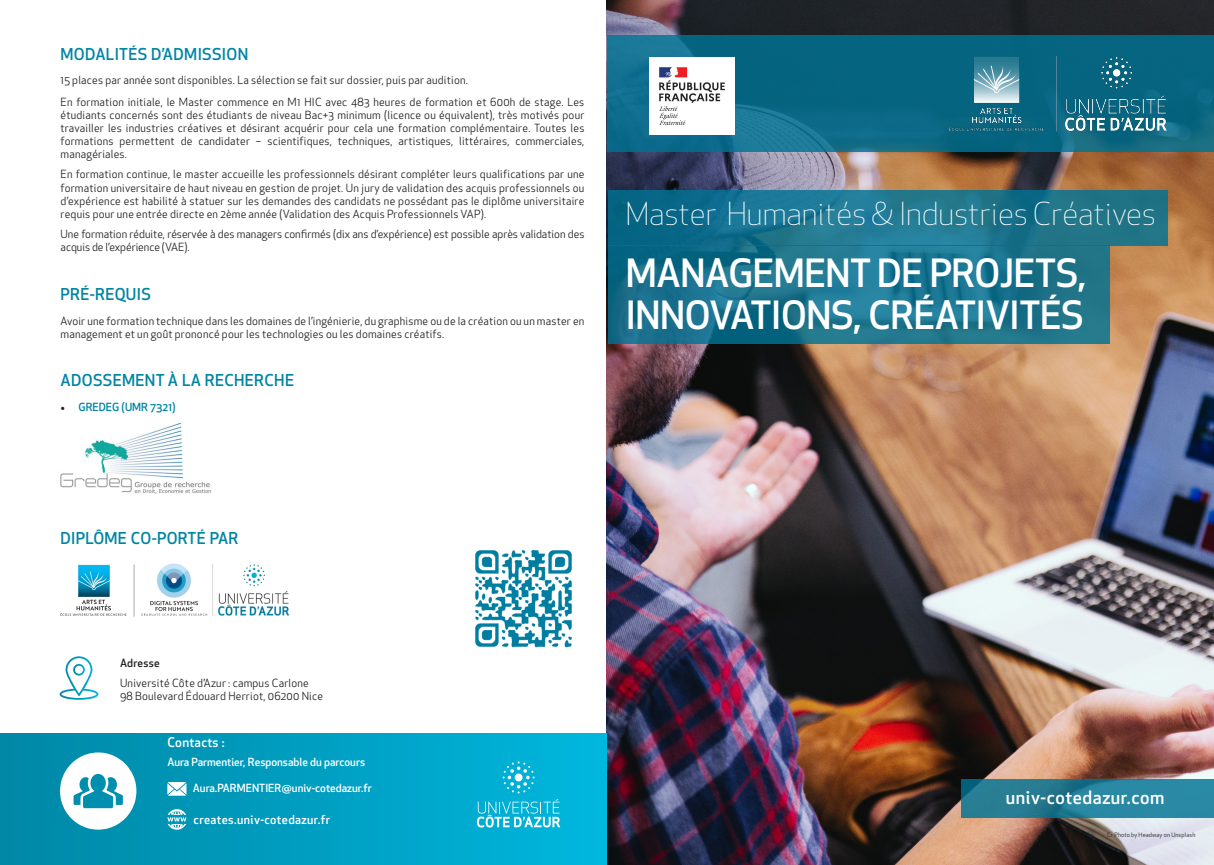
<style>
.page{position:relative;width:1214px;height:865px;background:#fff}
.page>*{position:absolute;margin:0;border:0;box-sizing:border-box;transform-origin:0 0}
.t1{font:500 38px/41.3px "Apex New";letter-spacing:-.01em;color:#fff}
.t2{font:300 31px "Apex New";color:#fff}
.t3{font:500 18px "Apex New";letter-spacing:.03em;color:#fff}
.t4{font:500 16px "Apex New";letter-spacing:.02em;color:#0085a3}
.t5{font:500 13px "Apex New";letter-spacing:.02em;color:#fff}
.t6{font:500 12px "Apex New";letter-spacing:.03em;color:#fff}
.t7{font:11px/13.2px "Apex New";letter-spacing:.02em;color:#231f20;text-align:justify}
.t8{font:11px/13.2px "Apex New";color:#231f20}
.t9{font:500 11px "Apex New";color:#fff}
.t10{font:500 11px "Apex New";color:#0085a3}
.t11{font:500 11px "Apex New";letter-spacing:.02em;color:#231f20}
.t12{font:6px "Apex New";letter-spacing:.02em;color:#231f20}
.s1{font-family:"Minion Pro";font-weight:400;font-size:12px;color:#231f20}
</style>
<div class="page">
<img style="left:606px;top:0;width:607px;height:865px">
<div style="left:0;top:733px;width:606px;height:132px;background:linear-gradient(to right,#0187a5,#00b6dd)"></div>
<svg style="left:60px;top:752px;width:76px;height:77px"></svg>
<svg style="left:60px;top:656px;width:38px;height:43px"></svg>
<svg style="left:167px;top:782px;width:19px;height:13px"></svg>
<svg style="left:167px;top:809px;width:19px;height:20px"></svg>
<img style="left:60px;top:421px;width:152px;height:73px">
<img style="left:141px;top:563px;width:149px;height:53px">
<img style="left:60px;top:564px;width:75px;height:53px">
<div style="left:140px;top:564px;width:11px;height:10px;background:#fff"></div>
<svg style="left:961px;top:778px;width:252px;height:39px;background:#298199"></svg>
<svg style="left:608px;top:35px;width:605px;height:117px;background:#0b6985"></svg>
<svg style="left:608px;top:190px;width:559px;height:55px;background:#1a738d"></svg>
<svg style="left:608px;top:245px;width:501px;height:98px;background:#1a738d"></svg>
<img style="left:946px;top:51px;width:221px;height:85px">
<img style="left:649px;top:58px;width:85px;height:77px">
<svg style="left:502px;top:761px;width:32px;height:32px"></svg>
<svg style="left:477px;top:799px;width:83px;height:28px;background:#40c3df"></svg>
<img style="left:475px;top:549px;width:97px;height:99px">
<p class="t4" style="left:61px;top:43px;width:189px">MODALITÉS D’ADMISSION</p>
<p class="t7" style="left:61px;top:74px;width:409px">15 places par année sont disponibles. La sélection se fait sur dossier, puis par audition.</p>
<p class="t7" style="left:61px;top:96px;width:525px">En formation initiale, le Master commence en M1 HIC avec 483 heures de formation et 600h de stage. Les étudiants concernés sont des étudiants de niveau Bac+3 minimum (licence ou équivalent), très motivés pour travailler les industries créatives et désirant acquérir pour cela une formation complémentaire. Toutes les formations permettent de candidater – scientifiques, techniques, artistiques, littéraires, commerciales, managériales.</p>
<p class="t7" style="left:61px;top:168px;width:525px">En formation continue, le master accueille les professionnels désirant compléter leurs qualifications par une formation universitaire de haut niveau en gestion de projet. Un jury de validation des acquis professionnels ou d’expérience est habilité à statuer sur les demandes des candidats ne possédant pas le diplôme universitaire requis pour une entrée directe en 2ème année (Validation des Acquis Professionnels VAP).</p>
<p class="t8" style="left:61px;top:228px;width:525px">Une formation réduite, réservée à des managers confirmés (dix ans d’expérience) est possible après validation des acquis de l’expérience (VAE).</p>
<p class="t4" style="left:60px;top:283px;width:92px">PRÉ-REQUIS</p>
<p class="t7" style="left:61px;top:314px;width:525px">Avoir une formation technique dans les domaines de l’ingénierie, du graphisme ou de la création ou un master en management et un goût prononcé pour les technologies ou les domaines créatifs.</p>
<p class="t4" style="left:61px;top:369px;width:235px">ADOSSEMENT À LA RECHERCHE</p>
<p class="t10" style="left:61px;top:399px;width:117px"><span class="s1">•</span> GREDEG (UMR 7321)</p>
<p class="t2" style="left:626px;top:194px;width:531px">Master Humanités &amp; Industries Créatives</p>
<p class="t1" style="left:626px;top:252px;width:462px">MANAGEMENT DE PROJETS,<br>INNOVATIONS, CRÉATIVITÉS</p>
<p class="t4" style="left:61px;top:527px;width:179px">DIPLÔME CO-PORTÉ PAR</p>
<p class="t11" style="left:120px;top:656px;width:41px">Adresse</p>
<p class="t7" style="left:120px;top:676px;width:190px">Université Côte d’Azur : campus Carlone</p>
<p class="t7" style="left:120px;top:689px;width:204px">98 Boulevard Édouard Herriot, 06200 Nice</p>
<p class="t5" style="left:167px;top:733px;width:59px">Contacts :</p>
<p class="t9" style="left:167px;top:754px;width:199px">Aura Parmentier, Responsable du parcours</p>
<p class="t9" style="left:193px;top:780px;width:180px">Aura.PARMENTIER@univ-cotedazur.fr</p>
<p class="t6" style="left:193px;top:811px;width:138px">creates.univ-cotedazur.fr</p>
<p class="t3" style="left:1005px;top:785px;width:160px">univ-cotedazur.com</p>
<p class="t12" style="left:1106px;top:830px;width:90px">Cr Photo by Headway on Unsplash</p>
</div>
